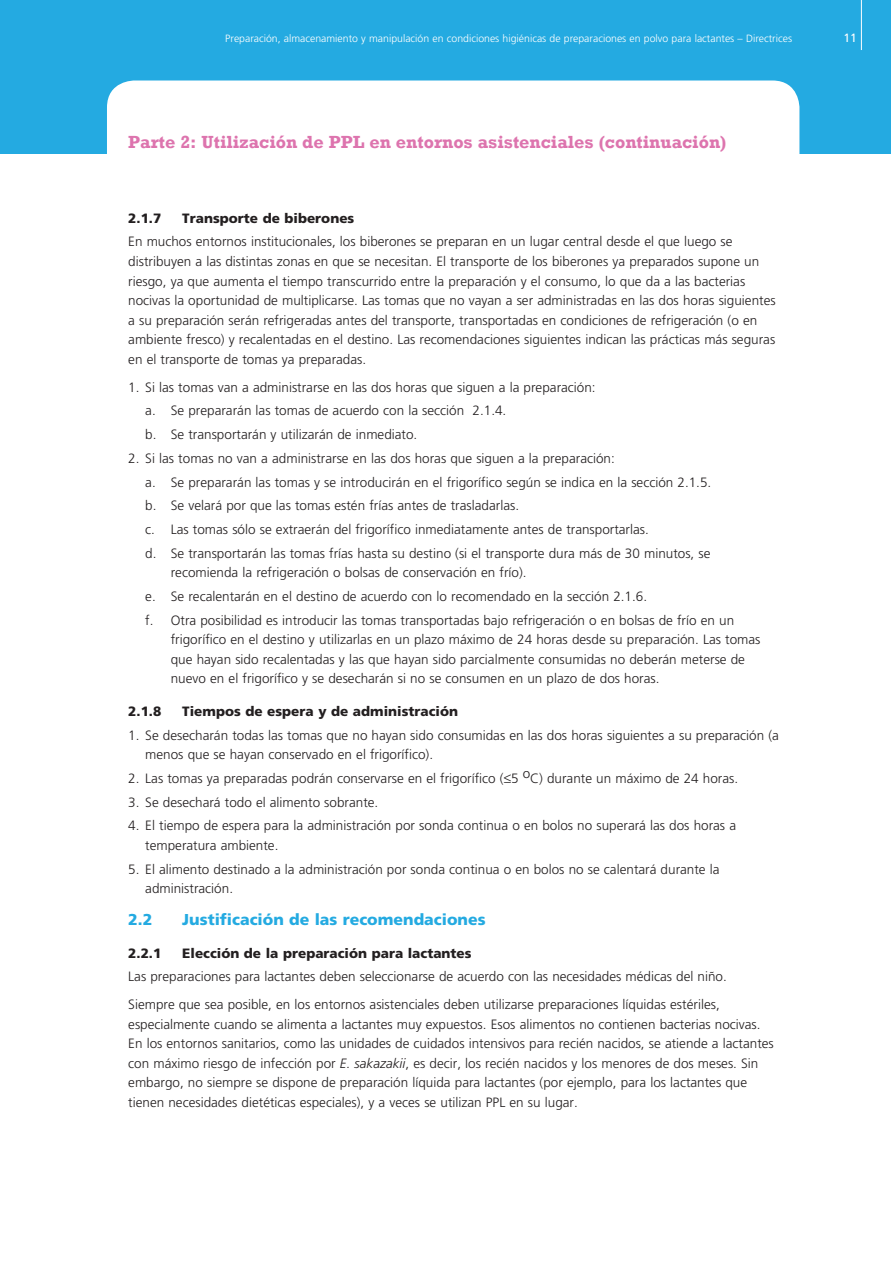
<style>
.page{position:relative;width:891px;height:1262px;background:#fff}
.page>*{position:absolute;margin:0;border:0;box-sizing:border-box;transform-origin:0 0}
.t1{font:700 18px "Rockwell";color:#dd74ae}
.t2{font:900 15.75px "Frutiger";color:#24aae1}
.t3{font:300 13.5px/19.5px "Frutiger";color:#231f20}
.t4{font:900 13.5px "Frutiger";color:#231f20}
.t5{font:300 10.5px "Frutiger";color:#fff}
.s1{font-weight:400;font-size:12px}
.s2{font-style:italic}
</style>
<div class="page">
<div style="left:1px;top:0;width:889px;height:153px;background:#24aae1"></div>
<hr style="left:0;top:0;width:1px;height:153px;background:#24aae1">
<hr style="left:860px;top:0;width:1px;height:50px;background:#fff">
<div style="left:107px;top:80px;width:692px;height:103px;background:#fff;border-radius:27px"></div>
<p class="t5" style="left:225px;top:32px;width:572px">Preparación, almacenamiento y manipulación en condiciones higiénicas de preparaciones en polvo para lactantes – Directrices <span class="s1">11</span></p>
<h1 class="t1" style="left:128px;top:131px;width:599px">Parte 2: Utilización de PPL en entornos asistenciales (continuación)</h1>
<p class="t4" style="left:128px;top:210px;width:35px">2.1.7</p>
<p class="t4" style="left:182px;top:210px;width:173px">Transporte de biberones</p>
<p class="t3" style="left:128px;top:232px;width:649px">En muchos entornos institucionales, los biberones se preparan en un lugar central desde el que luego se distribuyen a las distintas zonas en que se necesitan. El transporte de los biberones ya preparados supone un riesgo, ya que aumenta el tiempo transcurrido entre la preparación y el consumo, lo que da a las bacterias nocivas la oportunidad de multiplicarse. Las tomas que no vayan a ser administradas en las dos horas siguientes a su preparación serán refrigeradas antes del transporte, transportadas en condiciones de refrigeración (o en ambiente fresco) y recalentadas en el destino. Las recomendaciones siguientes indican las prácticas más seguras en el transporte de tomas ya preparadas.</p>
<p class="t3" style="left:145px;top:375px;width:452px;line-height:23.7px;text-indent:-17px">1. Si las tomas van a administrarse en las dos horas que siguen a la preparación: a. Se prepararán las tomas de acuerdo con la sección 2.1.4.<br>b. Se transportarán y utilizarán de inmediato.</p>
<p class="t3" style="left:145px;top:446px;width:567px;line-height:23.7px;text-indent:-17px">2. Si las tomas no van a administrarse en las dos horas que siguen a la preparación:<br>a. Se prepararán las tomas y se introducirán en el frigorífico según se indica en la sección 2.1.5. b. Se velará por que las tomas estén frías antes de trasladarlas.<br>c. Las tomas sólo se extraerán del frigorífico inmediatamente antes de transportarlas.<br>d. Se transportarán las tomas frías hasta su destino (si el transporte dura más de 30 minutos, se</p>
<p class="t3" style="left:145px;top:561px;width:590px;line-height:23.7px;text-indent:26px">recomienda la refrigeración o bolsas de conservación en frío).<br>e. Se recalentarán en el destino de acuerdo con lo recomendado en la sección 2.1.6.<br>f. Otra posibilidad es introducir las tomas transportadas bajo refrigeración o en bolsas de frío en un</p>
<p class="t3" style="left:171px;top:630px;width:591px">frigorífico en el destino y utilizarlas en un plazo máximo de 24 horas desde su preparación. Las tomas que hayan sido recalentadas y las que hayan sido parcialmente consumidas no deberán meterse de nuevo en el frigorífico y se desecharán si no se consumen en un plazo de dos horas.</p>
<p class="t4" style="left:128px;top:703px;width:35px">2.1.8</p>
<p class="t4" style="left:182px;top:703px;width:277px">Tiempos de espera y de administración</p>
<p class="t3" style="left:145px;top:725px;width:635px;text-indent:-17px">1. Se desecharán todas las tomas que no hayan sido consumidas en las dos horas siguientes a su preparación (a menos que se hayan conservado en el frigorífico).</p>
<p class="t3" style="left:128px;top:768px;width:611px">2. Las tomas ya preparadas podrán conservarse en el frigorífico (≤5 oC) durante un máximo de 24 horas.</p>
<p class="t3" style="left:128px;top:792px;width:251px">3. Se desechará todo el alimento sobrante.</p>
<p class="t3" style="left:145px;top:816px;width:592px;text-indent:-17px">4. El tiempo de espera para la administración por sonda continua o en bolos no superará las dos horas a temperatura ambiente.</p>
<p class="t3" style="left:145px;top:859px;width:575px;text-indent:-17px">5. El alimento destinado a la administración por sonda continua o en bolos no se calentará durante la administración.</p>
<p class="t2" style="left:128px;top:910px;width:26px">2.2</p>
<p class="t2" style="left:182px;top:910px;width:305px">Justificación de las recomendaciones</p>
<p class="t4" style="left:128px;top:944px;width:35px">2.2.1</p>
<p class="t4" style="left:182px;top:944px;width:291px">Elección de la preparación para lactantes</p>
<p class="t3" style="left:128px;top:962px;width:600px;line-height:28px">Las preparaciones para lactantes deben seleccionarse de acuerdo con las necesidades médicas del niño.<br>Siempre que sea posible, en los entornos asistenciales deben utilizarse preparaciones líquidas estériles,</p>
<p class="t3" style="left:128px;top:1014px;width:647px">especialmente cuando se alimenta a lactantes muy expuestos. Esos alimentos no contienen bacterias nocivas.<br>En los entornos sanitarios, como las unidades de cuidados intensivos para recién nacidos, se atiende a lactantes con máximo riesgo de infección por <span class="s2">E. sakazakii</span>, es decir, los recién nacidos y los menores de dos meses. Sin embargo, no siempre se dispone de preparación líquida para lactantes (por ejemplo, para los lactantes que tienen necesidades dietéticas especiales), y a veces se utilizan PPL en su lugar.</p>
</div>
